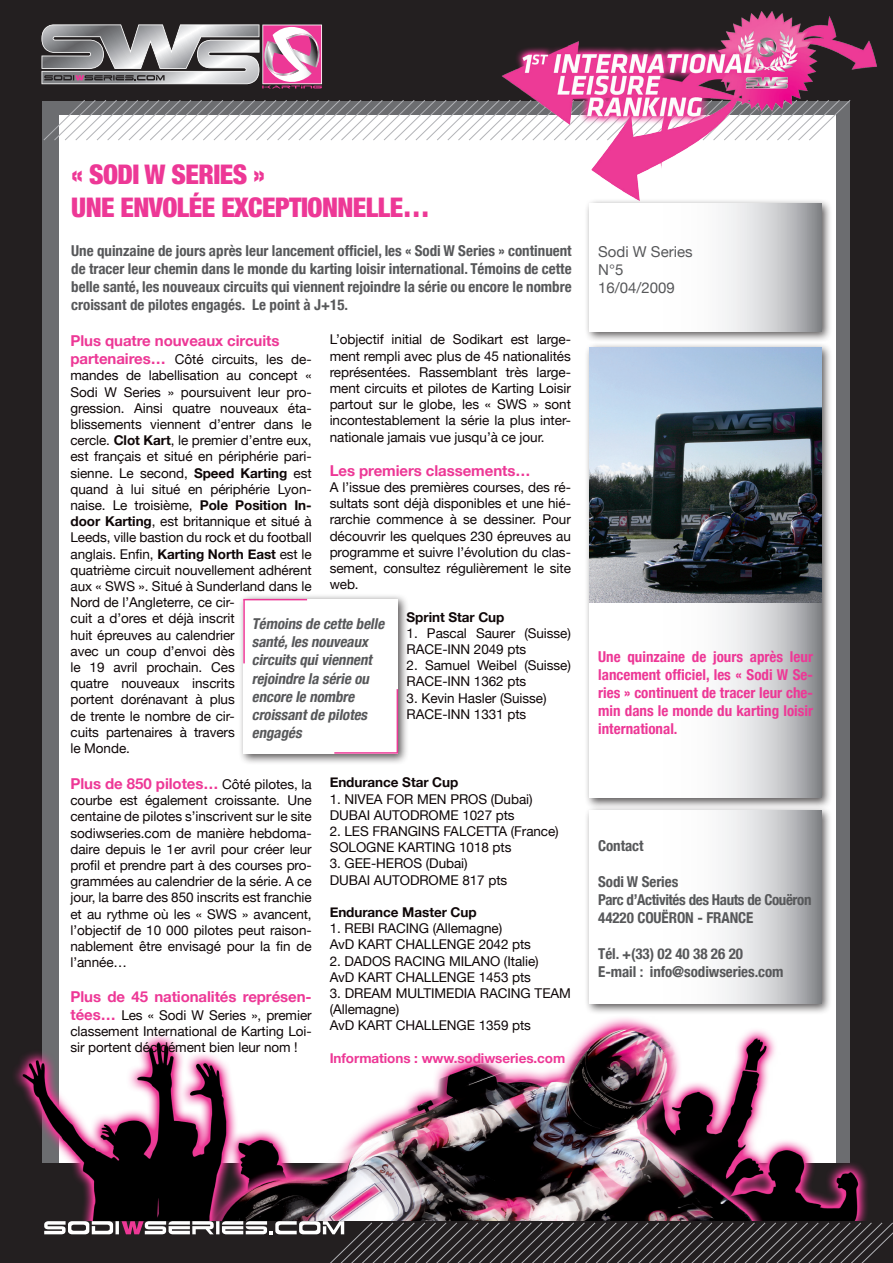
<style>
.page{position:relative;width:893px;height:1263px;background:#231f20}
.page>*{position:absolute;margin:0;border:0;box-sizing:border-box;transform-origin:0 0}
.t1{font:900 condensed 27px/32.4px "Helvetica Neue";letter-spacing:-.02em;color:#ed3896}
.t2{font:700 condensed 15px/18px "Helvetica Neue";letter-spacing:-.005em;color:#57585a;text-align:justify}
.t3{font:700 condensed 15px/18px "Helvetica Neue";color:#ed3896;text-align:justify}
.t4{font:italic 700 condensed 15px/18px "Helvetica Neue";color:#57585a}
.t5{font:700 15px "Helvetica Neue";letter-spacing:-.005em;color:#ed3896}
.t6{font:700 condensed 15px/18px "Helvetica Neue";letter-spacing:-.025em;color:#57585a}
.t7{font:15px/18px "Helvetica Neue";color:#57585a}
.t8{font:13.5px/16.2px "Helvetica Neue";letter-spacing:-.005em;color:#0e0607}
.t9{font:700 13.5px "Helvetica Neue";letter-spacing:-.005em;color:#0e0607}
.t10{font:700 13.5px "Helvetica Neue";letter-spacing:-.005em;color:#ed3896}
.s1{font-weight:700;font-size:15px;color:#ed3896}
.s2{font-weight:700}
.s3{font-weight:400;font-size:13.5px;color:#0e0607}
</style>
<div class="page">
<div style="left:43px;top:101px;width:807px;height:1075px;background:#6c6d70"></div>
<div style="left:59px;top:115px;width:777px;height:1047px;background:#fff"></div>
<svg style="left:43px;top:100px;width:449px;height:41px"></svg>
<svg style="left:41px;top:24px;width:281px;height:64px"></svg>
<img style="left:492px;top:11px;width:385px;height:187px">
<img style="left:15px;top:993px;width:852px;height:228px">
<svg style="left:44px;top:1221px;width:849px;height:42px"></svg>
<div style="left:584px;top:198px;width:249px;height:145px;background:#231f20;opacity:.75"></div>
<svg style="left:590px;top:203px;width:231px;height:129px"></svg>
<div style="left:584px;top:343px;width:249px;height:466px;background:#231f20;opacity:.75"></div>
<svg style="left:590px;top:603px;width:231px;height:195px"></svg>
<img style="left:590px;top:348px;width:231px;height:255px">
<div style="left:584px;top:805px;width:249px;height:210px;background:#231f20;opacity:.75"></div>
<svg style="left:590px;top:810px;width:231px;height:193px"></svg>
<div style="left:238px;top:594px;width:171px;height:171px;background:#231f20;opacity:.75"></div>
<div style="left:243px;top:599px;width:155px;height:155px;background:#fff"></div>
<hr style="left:243px;top:600px;width:2px;height:63px;background:#ed3896">
<hr style="left:243px;top:599px;width:64px;height:1px;background:#ed3896">
<hr style="left:397px;top:689px;width:1px;height:64px;background:#ed3896">
<hr style="left:334px;top:752px;width:64px;height:2px;background:#ed3896">
<h1 class="t1" style="left:71px;top:158px;width:360px">« SODI W SERIES »<br>UNE ENVOLÉE EXCEPTIONNELLE…</h1>
<p class="t2" style="left:71px;top:242px;width:502px">Une quinzaine de jours après leur lancement officiel, les « Sodi W Series » continuent de tracer leur chemin dans le monde du karting loisir international. Témoins de cette belle santé, les nouveaux circuits qui viennent rejoindre la série ou encore le nombre croissant de pilotes engagés. Le point à J+15.</p>
<p class="t5" style="left:70px;top:332px;width:211px">Plus quatre nouveaux circuits</p>
<p class="t8" style="left:70px;top:351px;width:243px"><span class="s1">partenaires…</span> Côté circuits, les de&shy;mandes de labellisation au concept « Sodi W Series » poursuivent leur pro&shy;gression. Ainsi quatre nouveaux éta&shy;blissements viennent d’entrer dans le cercle. <span class="s2">Clot Kart</span>, le premier d’entre eux, est français et situé en périphérie pari&shy;sienne. Le second, <span class="s2">Speed Karting</span> est quand à lui situé en périphérie Lyon&shy;naise. Le troisième, <span class="s2">Pole Position In&shy;door Karting</span>, est britannique et situé à Leeds, ville bastion du rock et du football anglais. Enfin, <span class="s2">Karting North East</span> est le quatrième circuit nouvellement adhérent aux « SWS ». Situé à Sunderland dans le Nord de l’Angleterre, ce cir-<br>cuit a d’ores et déjà inscrit<br>huit épreuves au calendrier<br>avec un coup d’envoi dès<br>le 19 avril prochain. Ces<br>quatre nouveaux inscrits<br>portent dorénavant à plus<br>de trente le nombre de cir-<br>cuits partenaires à travers<br>le Monde.</p>
<p class="t5" style="left:70px;top:774px;width:243px">Plus de 850 pilotes… <span class="s3">Côté pilotes, la</span></p>
<p class="t8" style="left:70px;top:792px;width:243px;text-align:justify">courbe est également croissante. Une centaine de pilotes s’inscrivent sur le site sodiwseries.com de manière hebdoma&shy;daire depuis le 1er avril pour créer leur profil et prendre part à des courses pro&shy;grammées au calendrier de la série. A ce jour, la barre des 850 inscrits est franchie et au rythme où les « SWS » avancent, l’objectif de 10 000 pilotes peut raison&shy;nablement être envisagé pour la fin de l’année…</p>
<p class="t5" style="left:70px;top:987px;width:243px">Plus de 45 nationalités représen-</p>
<p class="t8" style="left:70px;top:1006px;width:243px;text-align:justify"><span class="s1">tées…</span> Les « Sodi W Series », premier classement International de Karting Loi&shy;sir portent décidément bien leur nom !</p>
<p class="t8" style="left:330px;top:331px;width:243px;text-align:justify">L’objectif initial de Sodikart est large&shy;ment rempli avec plus de 45 nationalités représentées. Rassemblant très large&shy;ment circuits et pilotes de Karting Loisir partout sur le globe, les « SWS » sont incontestablement la série la plus inter&shy;nationale jamais vue jusqu’à ce jour.</p>
<p class="t5" style="left:330px;top:461px;width:202px">Les premiers classements…</p>
<p class="t8" style="left:330px;top:479px;width:243px;text-align:justify">A l’issue des premières courses, des ré&shy;sultats sont déjà disponibles et une hié&shy;rarchie commence à se dessiner. Pour découvrir les quelques 230 épreuves au programme et suivre l’évolution du clas&shy;sement, consultez régulièrement le site web.</p>
<p class="t9" style="left:407px;top:608px;width:99px">Sprint Star Cup</p>
<p class="t8" style="left:407px;top:625px;width:166px">1. Pascal Saurer (Suisse)<br>RACE-INN 2049 pts</p>
<p class="t8" style="left:407px;top:657px;width:166px">2. Samuel Weibel (Suisse)<br>RACE-INN 1362 pts</p>
<p class="t8" style="left:407px;top:690px;width:141px">3. Kevin Hasler (Suisse)<br>RACE-INN 1331 pts</p>
<p class="t4" style="left:252px;top:615px;width:137px">Témoins de cette belle santé,les nouveaux circuits quiviennent rejoindre la série ou encore le nombre croissantde pilotes engagés</p>
<p class="t9" style="left:330px;top:774px;width:130px">Endurance Star Cup</p>
<p class="t8" style="left:330px;top:790px;width:204px">1. NIVEA FOR MEN PROS (Dubai)<br>DUBAI AUTODROME 1027 pts</p>
<p class="t8" style="left:330px;top:823px;width:231px">2. LES FRANGINS FALCETTA (France)<br>SOLOGNE KARTING 1018 pts</p>
<p class="t8" style="left:330px;top:855px;width:179px">3. GEE-HEROS (Dubai)<br>DUBAI AUTODROME 817 pts</p>
<p class="t9" style="left:330px;top:904px;width:148px">Endurance Master Cup</p>
<p class="t8" style="left:330px;top:920px;width:203px">1. REBI RACING (Allemagne)<br>AvD KART CHALLENGE 2042 pts</p>
<p class="t8" style="left:330px;top:952px;width:210px">2. DADOS RACING MILANO (Italie)<br>AvD KART CHALLENGE 1453 pts</p>
<p class="t8" style="left:330px;top:985px;width:243px">3. DREAM MULTIMEDIA RACING TEAM (Allemagne)<br>AvD KART CHALLENGE 1359 pts</p>
<p class="t10" style="left:330px;top:1049px;width:237px">Informations : www.sodiwseries.com</p>
<p class="t7" style="left:598px;top:242px;width:96px">Sodi W Series<br>N°5<br>16/04/2009</p>
<p class="t3" style="left:598px;top:647px;width:216px">Une quinzaine de jours après leur lancement officiel, les « Sodi W Se&shy;ries » continuent de tracer leur che&shy;min dans le monde du karting loisir international.</p>
<p class="t2" style="left:598px;top:836px;width:47px">Contact</p>
<p class="t6" style="left:598px;top:872px;width:215px">Sodi W Series<br>Parc d’Activités des Hauts de Couëron<br>44220 COUËRON - FRANCE</p>
<p class="t2" style="left:598px;top:944px;width:187px">Tél. +(33) 02 40 38 26 20<br>E-mail : info@sodiwseries.com</p>
</div>
